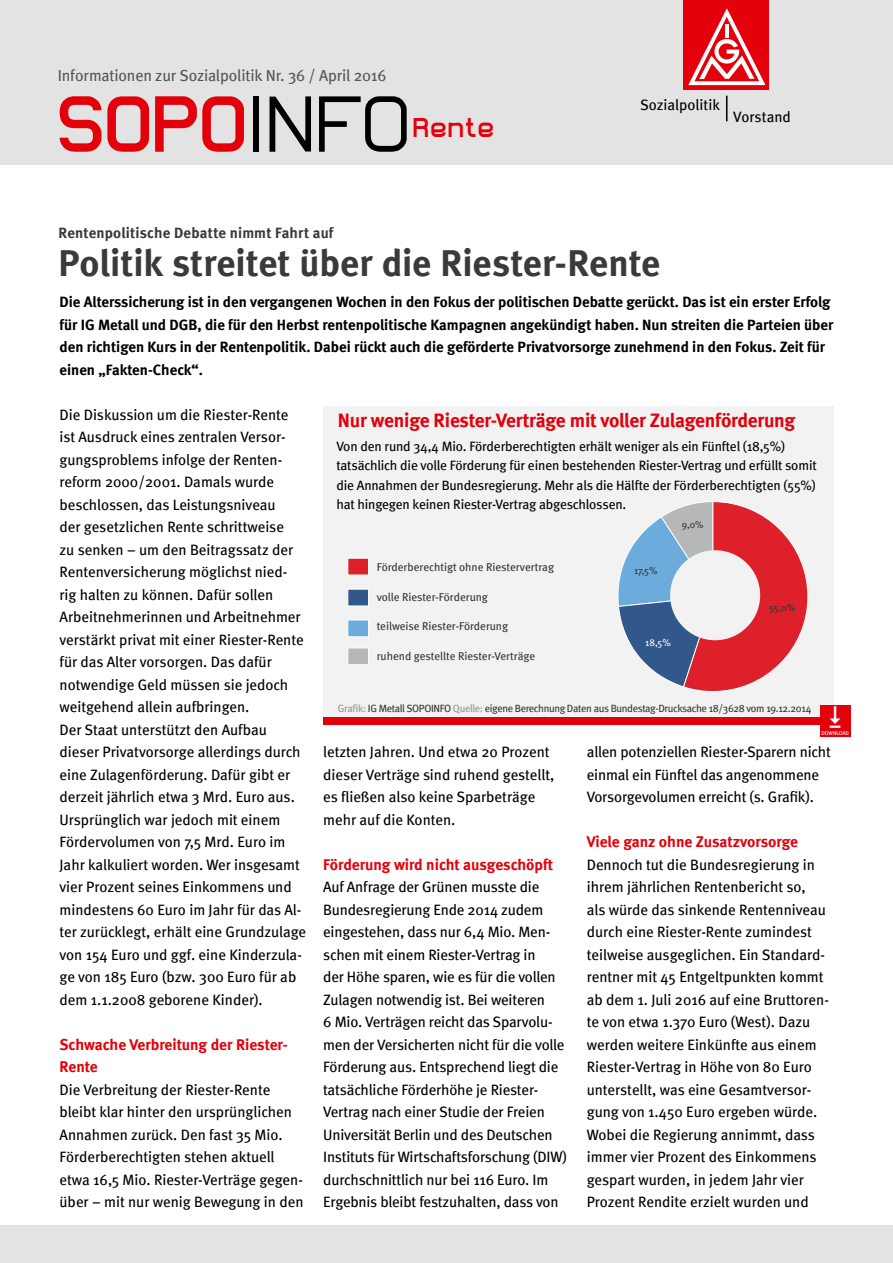
<style>
.page{position:relative;width:893px;height:1263px;background:#fff}
.page>*{position:absolute;margin:0;border:0;box-sizing:border-box;transform-origin:0 0}
.t1{font:79.5px "Lastwaerkbold";color:#e3000b}
.t2{font:700 37.5px "Meta";color:#3a3a39}
.t3{font:27px "Lastwaerkbold";letter-spacing:.025em;color:#e3000b}
.t4{font:700 19.5px "Meta";letter-spacing:-.01em;color:#e3000b}
.t5{font:16.05px "Meta";letter-spacing:-.015em;color:#565655}
.t6{font:700 15.6px/22.5px "Meta";color:#e3000b}
.t7{font:15px/22.5px "Meta";letter-spacing:-.005em;color:#000}
.t8{font:700 15px/22.5px "Meta";color:#000}
.t9{font:700 15px "Meta";letter-spacing:.01em;color:#3a3a39}
.t10{font:13.5px/19.5px "Meta";letter-spacing:-.01em;color:#000}
.t11{font:11.4px "Meta";color:#343433}
.t12{font:10.5px "Meta";letter-spacing:-.03em;color:#343433}
.t13{font:9.75px "Meta";color:#343433}
.t14{font:9.75px "Meta";color:#fff}
.t15{font:5.55px "Meta";color:#fff}
.s1{font-family:"Lastwaerkregular";color:#000}
.s2{color:#939494}
</style>
<div class="page">
<div style="left:0;top:0;width:893px;height:165px;background:#e3e3e3"></div>
<div style="left:0;top:1226px;width:893px;height:37px;background:#e3e3e3"></div>
<div style="left:684px;top:0;width:85px;height:89px;background:#e3000b"></div>
<svg style="left:688px;top:8px;width:77px;height:77px"></svg>
<svg style="left:726px;top:96px;width:1px;height:25px"></svg>
<div style="left:323px;top:406px;width:510px;height:315px;background:#f2f2f2"></div>
<div style="left:323px;top:717px;width:510px;height:7px;background:#e3000b"></div>
<div style="left:347px;top:558px;width:22px;height:17px;background:#de202a;border:1px solid #fff"></div>
<div style="left:347px;top:620px;width:22px;height:17px;background:#6cacdc;border:1px solid #fff"></div>
<div style="left:347px;top:589px;width:22px;height:17px;background:#32588b;border:1px solid #fff"></div>
<div style="left:347px;top:647px;width:22px;height:18px;background:#b6b7b8;border:1px solid #fff"></div>
<div style="left:820px;top:705px;width:30px;height:32px;background:#e3000b"></div>
<svg style="left:618px;top:501px;width:190px;height:191px"></svg>
<div style="left:670px;top:550px;width:90px;height:90px;background:#f2f2f2;border-radius:50%"></div>
<p class="t5" style="left:58px;top:66px;width:330px">Informationen zur Sozialpolitik Nr. 36 / April 2016</p>
<h1 class="t1" style="left:56px;top:73px;width:356px">SOPO<span class="s1">INFO</span></h1>
<p class="t7" style="left:640px;top:93px;width:81px">Sozialpolitik</p>
<h3 class="t3" style="left:413px;top:110px;width:83px">Rente</h3>
<p class="t7" style="left:733px;top:105px;width:59px">Vorstand</p>
<p class="t9" style="left:58px;top:224px;width:277px">Rentenpolitische Debatte nimmt Fahrt auf</p>
<h2 class="t2" style="left:58px;top:240px;width:603px">Politik streitet über die Riester-Rente</h2>
<p class="t8" style="left:60px;top:290px;width:775px">Die Alterssicherung ist in den vergangenen Wochen in den Fokus der politischen Debatte gerückt. Das ist ein erster Erfolg für IG Metall und DGB, die für den Herbst rentenpolitische Kampagnen angekündigt haben. Nun streiten die Parteien über den richtigen Kurs in der Rentenpolitik. Dabei rückt auch die geförderte Privatvorsorge zunehmend in den Fokus. Zeit für einen „Fakten-Check“.</p>
<p class="t7" style="left:60px;top:403px;width:248px">Die Diskussion um die Riester-Rente ist Ausdruck eines zentralen Versor&shy;gungsproblems infolge der Renten&shy;reform 2000/2001. Damals wurde beschlossen, das Leistungsniveau<br>der gesetzlichen Rente schrittweise<br>zu senken – um den Beitragssatz der Rentenversicherung möglichst nied&shy;rig halten zu können. Dafür sollen Arbeitnehmerinnen und Arbeitnehmer verstärkt privat mit einer Riester-Rente für das Alter vorsorgen. Das dafür notwendige Geld müssen sie jedoch weitgehend allein aufbringen.<br>Der Staat unterstützt den Aufbau dieser Privatvorsorge allerdings durch eine Zulagenförderung. Dafür gibt er derzeit jährlich etwa 3 Mrd. Euro aus.<br>Ursprünglich war jedoch mit einem Fördervolumen von 7,5 Mrd. Euro im Jahr kalkuliert worden. Wer insgesamt vier Prozent seines Einkommens und mindestens 60 Euro im Jahr für das Al&shy;ter zurücklegt, erhält eine Grundzulage von 154 Euro und ggf. eine Kinderzula&shy;ge von 185 Euro (bzw. 300 Euro für ab dem 1.1.2008 geborene Kinder).</p>
<p class="t6" style="left:60px;top:1033px;width:230px">Schwache Verbreitung der Riester-<br>Rente</p>
<p class="t7" style="left:60px;top:1078px;width:245px">Die Verbreitung der Riester-Rente bleibt klar hinter den ursprünglichen Annahmen zurück. Den fast 35 Mio.<br>Förderberechtigten stehen aktuell etwa 16,5 Mio. Riester-Verträge gegen&shy;über – mit nur wenig Bewegung in den</p>
<h3 class="t4" style="left:338px;top:408px;width:459px">Nur wenige Riester-Verträge mit voller Zulagenförderung</h3>
<p class="t10" style="left:336px;top:436px;width:482px">Von den rund 34,4 Mio. Förderberechtigten erhält weniger als ein Fünftel (18,5%) tatsächlich die volle Förderung für einen bestehenden Riester-Vertrag und erfüllt somit die Annahmen der Bundesregierung. Mehr als die Hälfte der Förderberechtigten (55%) hat hingegen keinen Riester-Vertrag abgeschlossen.</p>
<p class="t11" style="left:377px;top:561px;width:179px">Förderberechtigt ohne Riestervertrag</p>
<p class="t11" style="left:377px;top:590px;width:113px">volle Riester-Förderung</p>
<p class="t11" style="left:377px;top:620px;width:133px">teilweise Riester-Förderung</p>
<p class="t11" style="left:377px;top:649px;width:160px">ruhend gestellte Riester-Verträge</p>
<p class="t13" style="left:634px;top:565px;width:25px">17,5%</p>
<p class="t13" style="left:682px;top:519px;width:23px">9,0%</p>
<p class="t14" style="left:645px;top:636px;width:27px">18,5%</p>
<p class="t13" style="left:769px;top:601px;width:28px">55,0%</p>
<p class="t12" style="left:338px;top:703px;width:475px"><span class="s2">Grafik:</span> IG Metall SOPOINFO <span class="s2">Quelle:</span> eigene Berechnung Daten aus Bundestag-Drucksache 18/3628 vom 19.12.2014</p>
<p class="t15" style="left:821px;top:730px;width:29px">DOWNLOAD</p>
<p class="t7" style="left:323px;top:740px;width:233px">letzten Jahren. Und etwa 20 Prozent dieser Verträge sind ruhend gestellt, es fließen also keine Sparbeträge mehr auf die Konten.</p>
<p class="t6" style="left:323px;top:853px;width:232px">Förderung wird nicht ausgeschöpft</p>
<p class="t7" style="left:323px;top:875px;width:245px">Auf Anfrage der Grünen musste die Bundesregierung Ende 2014 zudem eingestehen, dass nur 6,4 Mio. Men&shy;schen mit einem Riester-Vertrag in<br>der Höhe sparen, wie es für die vollen Zulagen notwendig ist. Bei weiteren<br>6 Mio. Verträgen reicht das Sparvolu&shy;men der Versicherten nicht für die volle Förderung aus. Entsprechend liegt die tatsächliche Förderhöhe je Riester-Vertrag nach einer Studie der Freien Universität Berlin und des Deutschen Instituts für Wirtschaftsforschung (DIW) durchschnittlich nur bei 116 Euro. Im Ergebnis bleibt festzuhalten, dass von</p>
<p class="t7" style="left:587px;top:740px;width:246px">allen potenziellen Riester-Sparern nicht einmal ein Fünftel das angenommene<br>Vorsorgevolumen erreicht (s. Grafik).</p>
<p class="t6" style="left:587px;top:830px;width:213px">Viele ganz ohne Zusatzvorsorge</p>
<p class="t7" style="left:587px;top:853px;width:244px">Dennoch tut die Bundesregierung in ihrem jährlichen Rentenbericht so,<br>als würde das sinkende Rentenniveau durch eine Riester-Rente zumindest teilweise ausgeglichen. Ein Standard&shy;rentner mit 45 Entgeltpunkten kommt ab dem 1. Juli 2016 auf eine Bruttoren&shy;te von etwa 1.370 Euro (West). Dazu werden weitere Einkünfte aus einem Riester-Vertrag in Höhe von 80 Euro unterstellt, was eine Gesamtversor&shy;gung von 1.450 Euro ergeben würde.<br>Wobei die Regierung annimmt, dass immer vier Prozent des Einkommens gespart wurden, in jedem Jahr vier Prozent Rendite erzielt wurden und</p>
</div>
